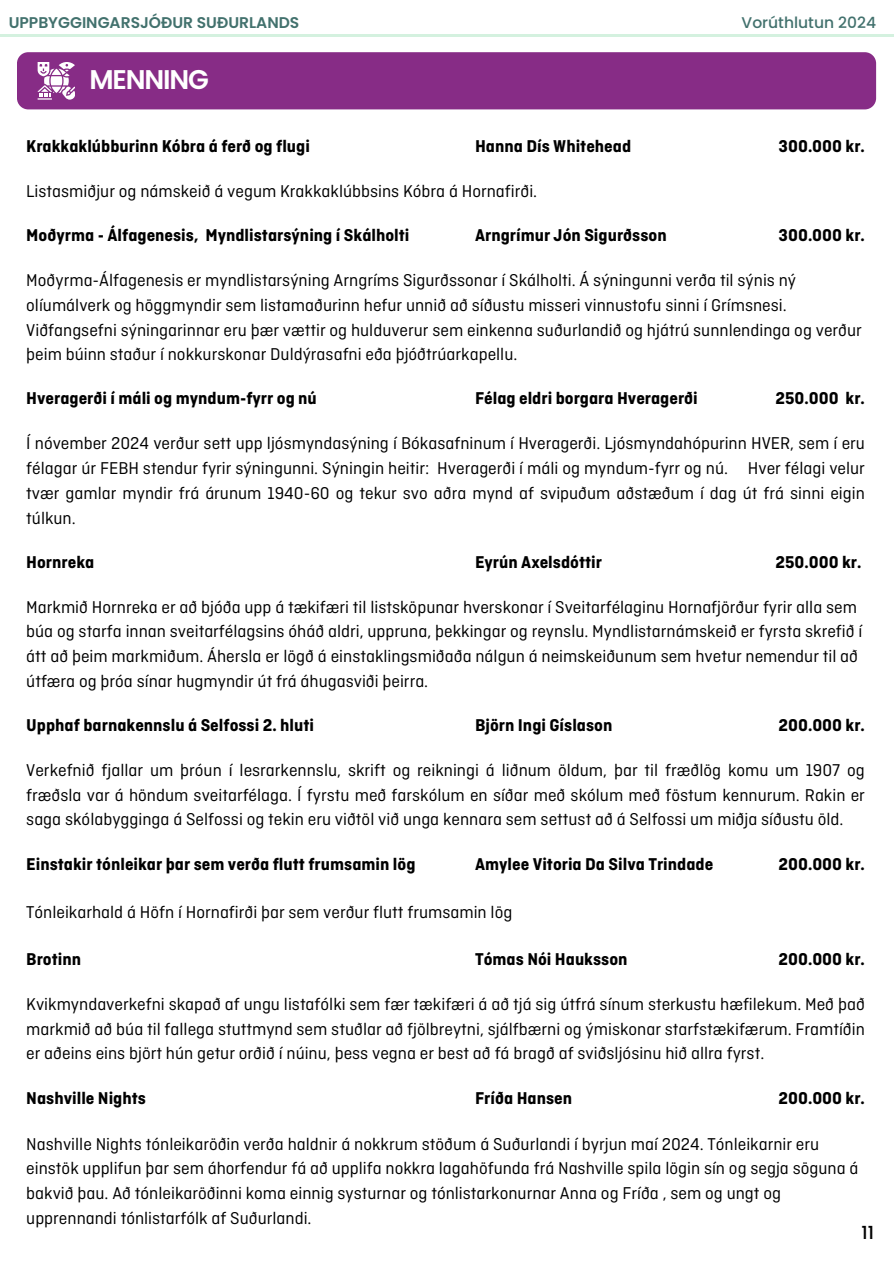
<style>
.page{position:relative;width:894px;height:1264px;background:#fff}
.page>*{position:absolute;margin:0;border:0;box-sizing:border-box;transform-origin:0 0}
.t1{font:600 27px "Poppins";letter-spacing:-.04em;color:#fff}
.t2{font:18px/24.8px "Ciutadella";color:#000}
.t3{font:700 18px "Ciutadella";color:#000}
.t4{font:500 18px "Poppins";color:#000}
.t5{font:600 15.45px "Poppins";color:#42716d}
.t6{font:500 15.45px "Poppins";color:#42716d}
</style>
<div class="page">
<hr style="left:0;top:34px;width:893px;height:2px;background:#d4f1df">
<div style="left:17px;top:52px;width:858px;height:57px;background:#872c86;border-radius:11px"></div>
<svg style="left:38px;top:62px;width:37px;height:37px"></svg>
<p class="t5" style="left:9px;top:11px;width:292px">UPPBYGGINGARSJÓÐUR SUÐURLANDS</p>
<p class="t1" style="left:89px;top:60px;width:121px">MENNING</p>
<h1 class="t6" style="left:741px;top:11px;width:136px">Vorúthlutun 2024</h1>
<p class="t3" style="left:26px;top:137px;width:285px">Krakkaklúbburinn Kóbra á ferð og flugi</p>
<p class="t3" style="left:475px;top:137px;width:158px">Hanna Dís Whitehead</p>
<p class="t3" style="left:778px;top:137px;width:88px">300.000 kr.</p>
<p class="t2" style="left:26px;top:180px;width:512px">Listasmiðjur og námskeið á vegum Krakkaklúbbsins Kóbra á Hornafirði.</p>
<p class="t3" style="left:26px;top:226px;width:384px">Moðyrma - Álfagenesis, Myndlistarsýning í Skálholti</p>
<p class="t3" style="left:475px;top:226px;width:193px">Arngrímur Jón Sigurðsson</p>
<p class="t3" style="left:778px;top:226px;width:88px">300.000 kr.</p>
<p class="t2" style="left:26px;top:269px;width:836px">Moðyrma-Álfagenesis er myndlistarsýning Arngríms Sigurðssonar í Skálholti. Á sýningunni verða til sýnis ný olíumálverk og höggmyndir sem listamaðurinn hefur unnið að síðustu misseri vinnustofu sinni í Grímsnesi.<br>Viðfangsefni sýningarinnar eru þær vættir og hulduverur sem einkenna suðurlandið og hjátrú sunnlendinga og verður þeim búinn staður í nokkurskonar Duldýrasafni eða þjóðtrúarkapellu.</p>
<p class="t3" style="left:26px;top:389px;width:292px">Hveragerði í máli og myndum-fyrr og nú</p>
<p class="t3" style="left:475px;top:389px;width:224px">Félag eldri borgara Hveragerði</p>
<p class="t3" style="left:775px;top:389px;width:91px">250.000 kr.</p>
<p class="t2" style="left:26px;top:432px;width:839px;text-align:justify">Í nóvember 2024 verður sett upp ljósmyndasýning í Bókasafninum í Hveragerði. Ljósmyndahópurinn HVER, sem í eru félagar úr FEBH stendur fyrir sýningunni. Sýningin heitir: Hveragerði í máli og myndum-fyrr og nú. Hver félagi velur tvær gamlar myndir frá árunum 1940-60 og tekur svo aðra mynd af svipuðum aðstæðum í dag út frá sinni eigin túlkun.</p>
<p class="t3" style="left:26px;top:552px;width:69px">Hornreka</p>
<p class="t3" style="left:475px;top:552px;width:128px">Eyrún Axelsdóttir</p>
<p class="t3" style="left:775px;top:552px;width:87px">250.000 kr.</p>
<p class="t2" style="left:26px;top:595px;width:837px">Markmið Hornreka er að bjóða upp á tækifæri til listsköpunar hverskonar í Sveitarfélaginu Hornafjörður fyrir alla sem búa og starfa innan sveitarfélagsins óháð aldri, uppruna, þekkingar og reynslu. Myndlistarnámskeið er fyrsta skrefið í átt að þeim markmiðum. Áhersla er lögð á einstaklingsmiðaða nálgun á neimskeiðunum sem hvetur nemendur til að útfæra og þróa sínar hugmyndir út frá áhugasviði þeirra.</p>
<p class="t3" style="left:26px;top:715px;width:289px">Upphaf barnakennslu á Selfossi 2. hluti</p>
<p class="t3" style="left:475px;top:715px;width:139px">Björn Ingi Gíslason</p>
<p class="t3" style="left:778px;top:715px;width:88px">200.000 kr.</p>
<p class="t2" style="left:26px;top:759px;width:839px;text-align:justify">Verkefnið fjallar um þróun í lesrarkennslu, skrift og reikningi á liðnum öldum, þar til fræðlög komu um 1907 og fræðsla var á höndum sveitarfélaga. Í fyrstu með farskólum en síðar með skólum með föstum kennurum. Rakin er saga skólabygginga á Selfossi og tekin eru viðtöl við unga kennara sem settust að á Selfossi um miðja síðustu öld.</p>
<p class="t3" style="left:26px;top:855px;width:390px">Einstakir tónleikar þar sem verða flutt frumsamin lög</p>
<p class="t3" style="left:475px;top:855px;width:240px">Amylee Vitoria Da Silva Trindade</p>
<p class="t3" style="left:778px;top:855px;width:88px">200.000 kr.</p>
<p class="t2" style="left:26px;top:900px;width:487px">Tónleikarhald á Höfn í Hornafirði þar sem verður flutt frumsamin lög</p>
<p class="t3" style="left:26px;top:949px;width:56px">Brotinn</p>
<p class="t3" style="left:475px;top:949px;width:154px">Tómas Nói Hauksson</p>
<p class="t3" style="left:778px;top:949px;width:88px">200.000 kr.</p>
<p class="t2" style="left:26px;top:993px;width:839px;text-align:justify">Kvikmyndaverkefni skapað af ungu listafólki sem fær tækifæri á að tjá sig útfrá sínum sterkustu hæfilekum. Með það markmið að búa til fallega stuttmynd sem stuðlar að fjölbreytni, sjálfbærni og ýmiskonar starfstækifærum. Framtíðin er aðeins eins björt hún getur orðið í núinu, þess vegna er best að fá bragð af sviðsljósinu hið allra fyrst.</p>
<p class="t3" style="left:26px;top:1089px;width:121px">Nashville Nights</p>
<p class="t3" style="left:475px;top:1089px;width:99px">Fríða Hansen</p>
<p class="t3" style="left:778px;top:1089px;width:88px">200.000 kr.</p>
<p class="t2" style="left:26px;top:1132px;width:833px">Nashville Nights tónleikaröðin verða haldnir á nokkrum stöðum á Suðurlandi í byrjun maí 2024. Tónleikarnir eru einstök upplifun þar sem áhorfendur fá að upplifa nokkra lagahöfunda frá Nashville spila lögin sín og segja söguna á bakvið þau. Að tónleikaröðinni koma einnig systurnar og tónlistarkonurnar Anna og Fríða , sem og ungt og upprennandi tónlistarfólk af Suðurlandi.</p>
<p class="t4" style="left:861px;top:1219px;width:14px">11</p>
</div>
